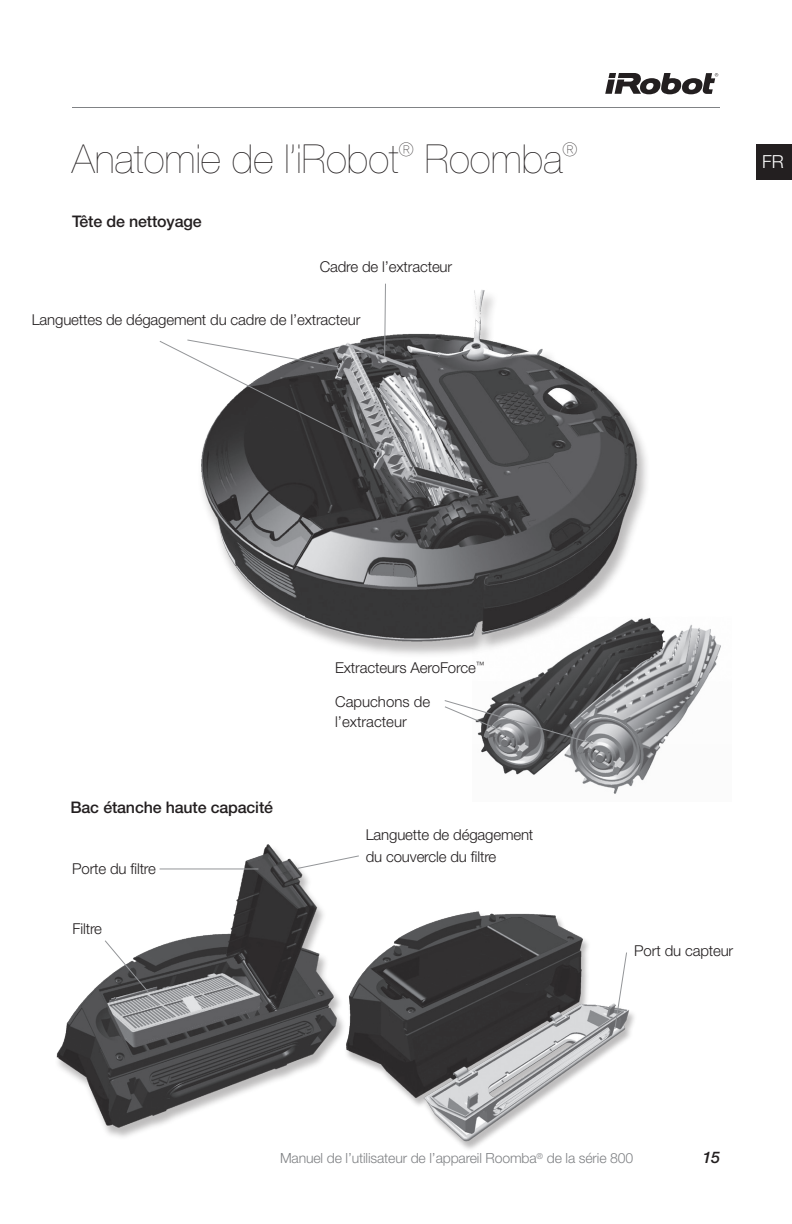
<style>
.page{position:relative;width:792px;height:1224px;background:#fff}
.page>*{position:absolute;margin:0;border:0;box-sizing:border-box;transform-origin:0 0}
.t1{font:200 40px "Helvetica Neue LT Pro";color:#231f20}
.t2{font:300 18px "Helvetica Neue LT Pro";color:#fff}
.t3{font:500 16px "Helvetica Neue LT Pro";letter-spacing:-.01em;color:#231f20}
.t4{font:italic 500 16px "Helvetica Neue LT Pro";color:#231f20}
.t5{font:300 15px/20px "Helvetica Neue LT Pro";letter-spacing:-.01em;color:#231f20}
.t6{font:300 14px "Helvetica Neue LT Pro";letter-spacing:-.01em;color:#808285}
</style>
<div class="page">
<svg style="left:605px;top:73px;width:113px;height:21px"></svg>
<hr style="left:72px;top:107px;width:648px;height:1px;background:#808285">
<div style="left:756px;top:144px;width:36px;height:36px;background:#231f20"></div>
<img style="left:481px;top:624px;width:240px;height:170px">
<svg style="left:445px;top:707px;width:149px;height:38px"></svg>
<img style="left:366px;top:911px;width:268px;height:238px">
<svg style="left:614px;top:951px;width:14px;height:79px"></svg>
<img style="left:201px;top:290px;width:476px;height:417px">
<svg style="left:159px;top:283px;width:228px;height:171px"></svg>
<img style="left:56px;top:844px;width:310px;height:293px">
<svg style="left:296px;top:855px;width:64px;height:15px"></svg>
<hr style="left:160px;top:868px;width:98px;height:1px;background:#939598">
<svg style="left:104px;top:939px;width:46px;height:55px"></svg>
<h1 class="t1" style="left:72px;top:135px;width:507px">Anatomie de l’iRobot<sup>®</sup> Roomba<sup>®</sup></h1>
<p class="t3" style="left:72px;top:212px;width:131px">Tête de nettoyage</p>
<p class="t5" style="left:320px;top:257px;width:134px">Cadre de l’extracteur</p>
<p class="t5" style="left:32px;top:309px;width:330px">Languettes de dégagement du cadre de l’extracteur</p>
<p class="t2" style="left:762px;top:150px;width:23px">FR</p>
<p class="t3" style="left:70px;top:798px;width:204px">Bac étanche haute capacité</p>
<p class="t5" style="left:72px;top:858px;width:85px">Porte du filtre</p>
<p class="t5" style="left:73px;top:919px;width:31px">Filtre</p>
<p class="t5" style="left:335px;top:658px;width:151px">Extracteurs AeroForce<sup>™</sup></p>
<p class="t5" style="left:335px;top:692px;width:97px">Capuchons de l’extracteur</p>
<p class="t5" style="left:366px;top:824px;width:169px;line-height:22px">Languette de dégagement du couvercle du filtre</p>
<p class="t5" style="left:634px;top:941px;width:101px">Port du capteur</p>
<p class="t6" style="left:280px;top:1150px;width:355px">Manuel de l’utilisateur de l’appareil Roomba<sup>®</sup> de la série 800</p>
<p class="t4" style="left:702px;top:1148px;width:19px">15</p>
</div>
